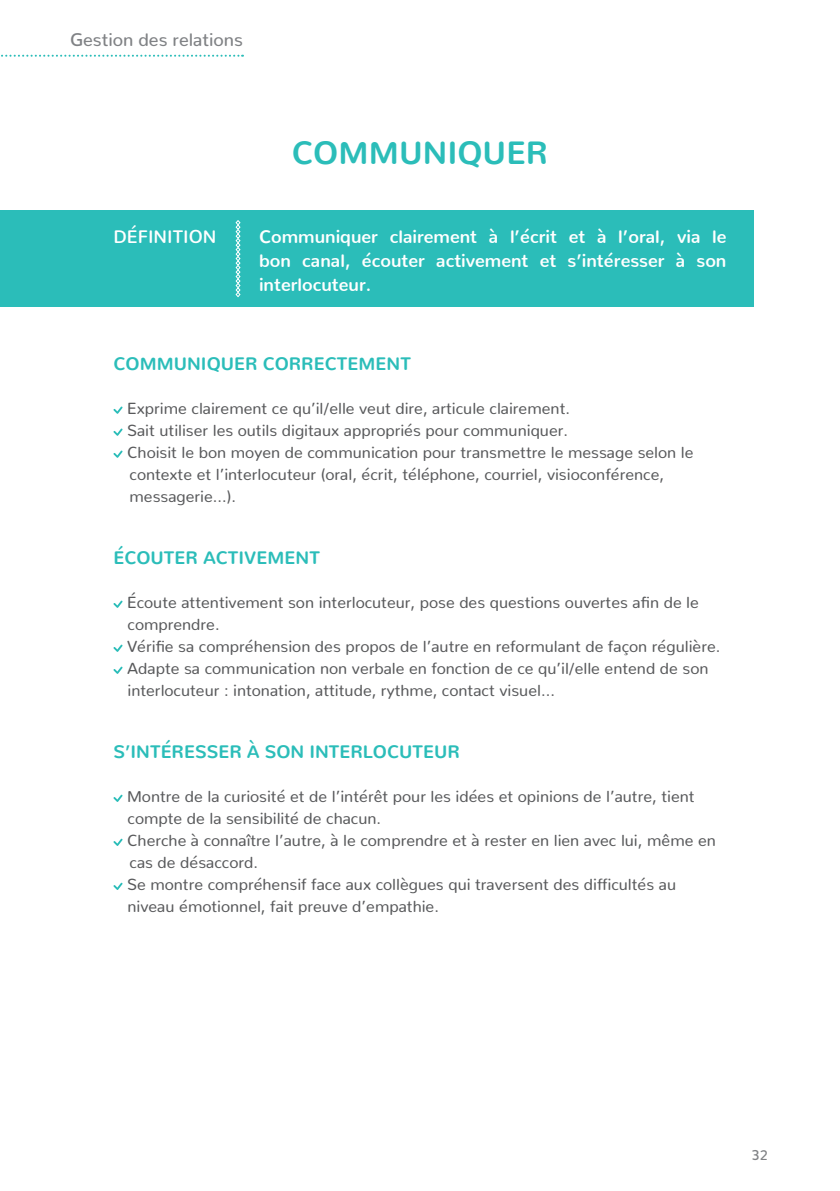
<style>
.page{position:relative;width:840px;height:1191px;background:#fff}
.page>*{position:absolute;margin:0;border:0;box-sizing:border-box;transform-origin:0 0}
.t1{font:700 32px "Nunito";color:#2bbdb9}
.t2{font:700 18px/24px "Nunito";color:#fff;text-align:justify}
.t3{font:700 18px "Nunito";color:#2bbdb9}
.t4{font:500 18px "Nunito";color:#808285}
.t5{font:600 18px "Nunito";color:#fff}
.t6{font:16px/22px "Nunito";color:#58595b}
.t7{font:500 14px "Nunito";color:#808285}
</style>
<div class="page">
<div style="left:0;top:211px;width:753px;height:96px;background:#2bbdb9"></div>
<svg style="left:113px;top:406px;width:9px;height:8px"></svg>
<svg style="left:113px;top:428px;width:9px;height:8px"></svg>
<svg style="left:113px;top:450px;width:9px;height:8px"></svg>
<svg style="left:113px;top:600px;width:9px;height:8px"></svg>
<svg style="left:113px;top:644px;width:9px;height:8px"></svg>
<svg style="left:113px;top:666px;width:9px;height:8px"></svg>
<svg style="left:113px;top:794px;width:9px;height:8px"></svg>
<svg style="left:113px;top:838px;width:9px;height:8px"></svg>
<svg style="left:113px;top:882px;width:9px;height:8px"></svg>
<svg style="left:235px;top:220px;width:5px;height:77px"></svg>
<svg style="left:1px;top:55px;width:242px;height:2px"></svg>
<p class="t4" style="left:70px;top:24px;width:174px">Gestion des relations</p>
<p class="t5" style="left:113px;top:220px;width:104px">DÉFINITION</p>
<h1 class="t1" style="left:292px;top:124px;width:258px">COMMUNIQUER</h1>
<p class="t2" style="left:259px;top:222px;width:468px">Communiquer clairement à l’écrit et à l’oral, via le bon canal, écouter activement et s’intéresser à son interlocuteur.</p>
<p class="t3" style="left:113px;top:347px;width:299px">COMMUNIQUER CORRECTEMENT</p>
<p class="t6" style="left:127px;top:395px;width:567px">Exprime clairement ce qu’il/elle veut dire, articule clairement.<br>Sait utiliser les outils digitaux appropriés pour communiquer.<br>Choisit le bon moyen de communication pour transmettre le message selon le contexte et l’interlocuteur (oral, écrit, téléphone, courriel, visioconférence, messagerie…).</p>
<p class="t3" style="left:113px;top:541px;width:208px">ÉCOUTER ACTIVEMENT</p>
<p class="t6" style="left:127px;top:589px;width:594px">Écoute attentivement son interlocuteur, pose des questions ouvertes afin de le comprendre.<br>Vérifie sa compréhension des propos de l’autre en reformulant de façon régulière.<br>Adapte sa communication non verbale en fonction de ce qu’il/elle entend de son interlocuteur : intonation, attitude, rythme, contact visuel...</p>
<p class="t3" style="left:113px;top:735px;width:347px">S’INTÉRESSER À SON INTERLOCUTEUR</p>
<p class="t6" style="left:127px;top:783px;width:590px">Montre de la curiosité et de l’intérêt pour les idées et opinions de l’autre, tient compte de la sensibilité de chacun.<br>Cherche à connaître l’autre, à le comprendre et à rester en lien avec lui, même en cas de désaccord.<br>Se montre compréhensif face aux collègues qui traversent des difficultés au niveau émotionnel, fait preuve d’empathie.</p>
<p class="t7" style="left:751px;top:1142px;width:18px">32</p>
</div>
